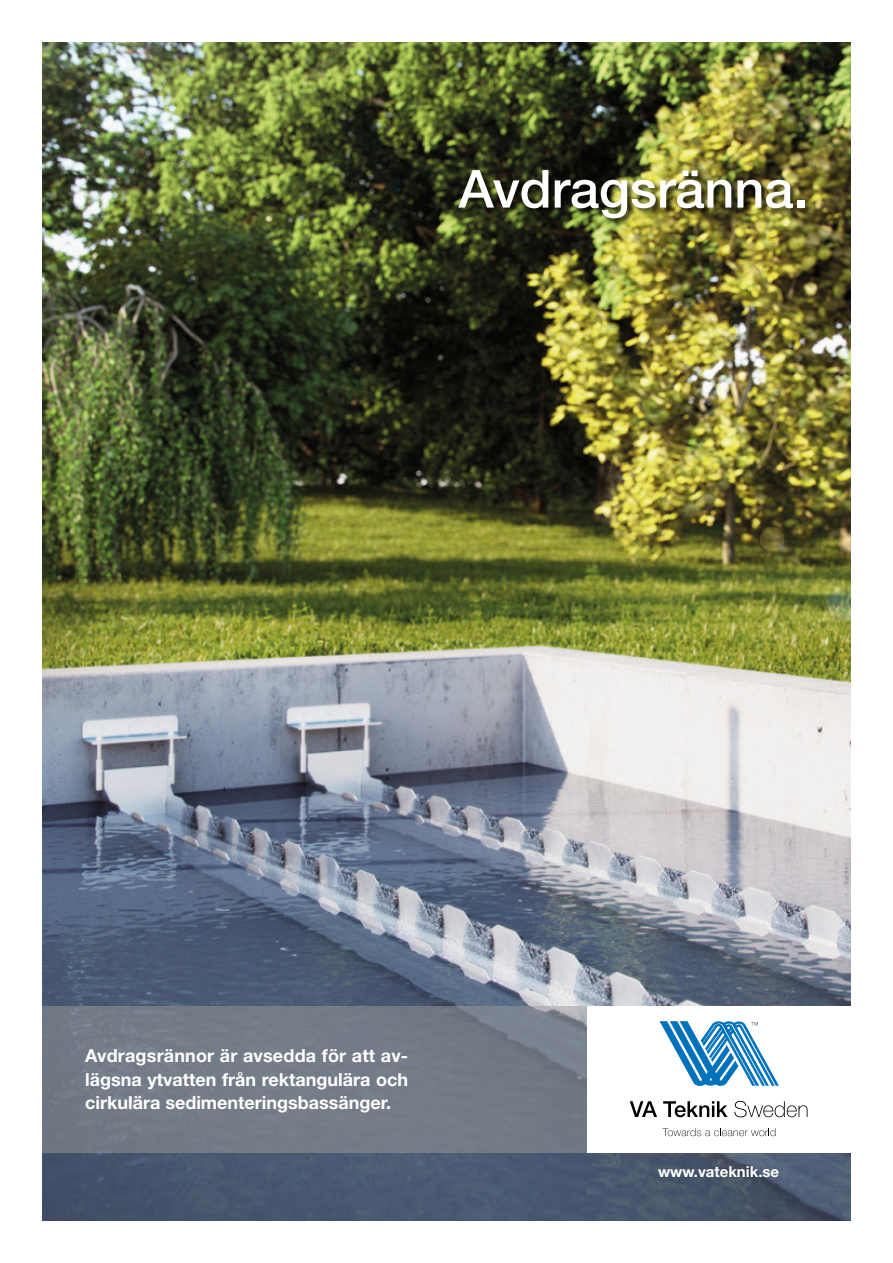
<style>
.page{position:relative;width:893px;height:1263px;background:#fff}
.page>*{position:absolute;margin:0;border:0;box-sizing:border-box;transform-origin:0 0}
.t1{font:500 52.5px "Helvetica Neue LT Std";letter-spacing:-.005em;color:#fff}
.t2{font:700 18px/23.4px "Helvetica Neue LT Std";color:#fff;text-align:justify}
.t3{font:700 15px "Helvetica Neue LT Std";color:#fff}
</style>
<div class="page">
<img style="left:43px;top:43px;width:807px;height:1177px">
<div style="left:43px;top:1006px;width:807px;height:146px;background:#737b87"></div>
<div style="left:587px;top:1006px;width:276px;height:146px;background:#fff"></div>
<svg style="left:630px;top:1101px;width:27px;height:16px"></svg>
<svg style="left:663px;top:1101px;width:64px;height:16px"></svg>
<svg style="left:734px;top:1101px;width:73px;height:16px"></svg>
<svg style="left:662px;top:1128px;width:113px;height:8px"></svg>
<svg style="left:660px;top:1021px;width:119px;height:65px"></svg>
<div style="left:458px;top:170px;width:355px;height:57px;background:#000;opacity:.75"></div>
<h1 class="t1" style="left:459px;top:158px;width:351px">Avdragsränna.</h1>
<p class="t2" style="left:85px;top:1043px;width:325px">Avdragsrännor är avsedda för att av&shy;lägsna ytvatten från rektangulära och cirkulära sedimenteringsbassänger.</p>
<p class="t3" style="left:658px;top:1162px;width:123px">www.vateknik.se</p>
</div>
